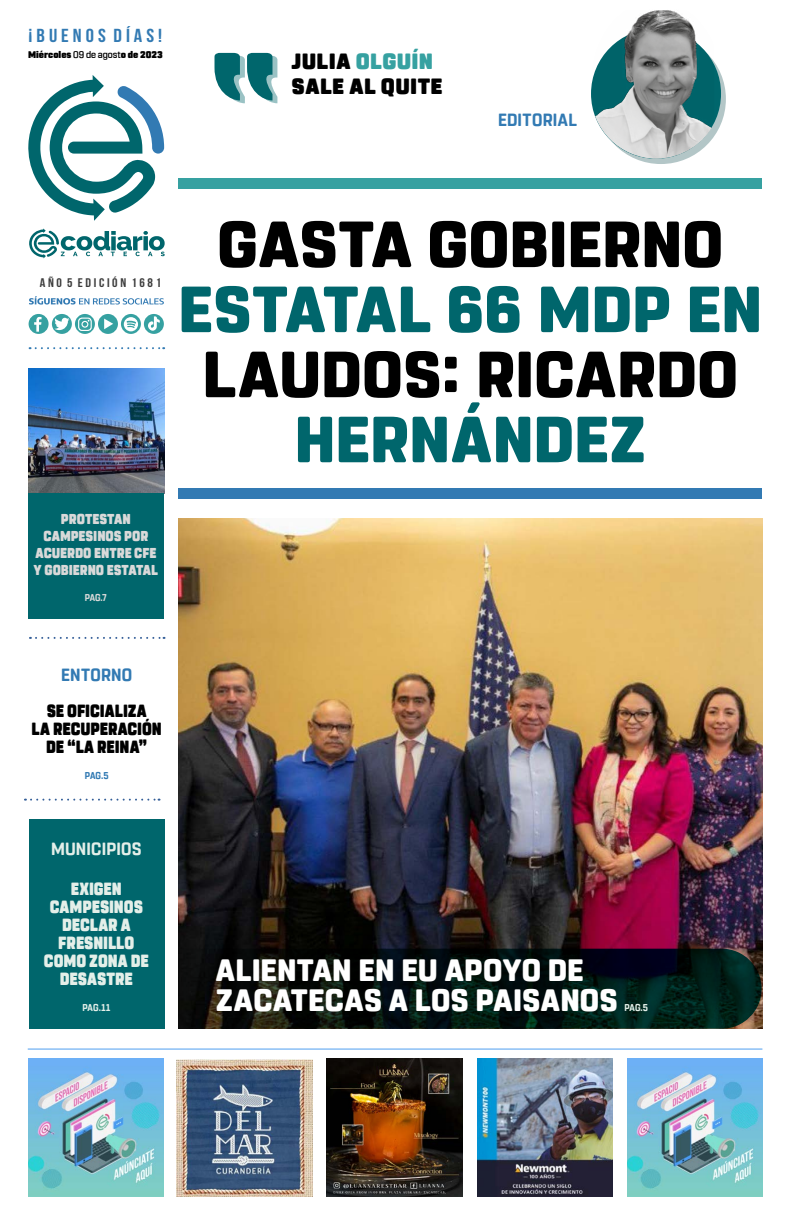
<style>
.page{position:relative;width:791px;height:1225px;background:#fff}
.page>*{position:absolute;margin:0;border:0;box-sizing:border-box;transform-origin:0 0}
.t1{font:800 64.9px "Rohn Rounded";letter-spacing:.005em;color:#000}
.t2{font:800 64.9px "Rohn Rounded";color:#00666c}
.t3{font:800 30.8px/30px "Rohn Rounded";letter-spacing:.01em;color:#fff}
.t4{font:900 22px/25px "Rohn Rounded";letter-spacing:.02em;color:#000}
.t5{font:18.8px "Bebas Neue";color:#327ab3;scale:1.1 1}
.t6{font:900 17.6px/18px "Rohn Rounded";letter-spacing:-.005em;color:#e4efe9;text-align:center;scale:.87 1}
.t7{font:900 17.6px/18px "Rohn Rounded";letter-spacing:-.005em;color:#000;text-align:center;scale:.87 1}
.t8{font:700 17.6px "Rohn Rounded";letter-spacing:.02em;color:#327ab3;scale:.95 1}
.t9{font:700 17.6px "Rohn Rounded";letter-spacing:.01em;color:#e4efe9;scale:.95 1}
.t10{font:900 14.3px/17px "Rohn Rounded";color:#d9d9d9;text-align:center;scale:.9 1}
.t11{font:12.5px "Bebas Neue";color:#3d3d3d;scale:1.1 1}
.t12{font:700 9.9px "Rohn Rounded";letter-spacing:.01em;color:#e4efe9;scale:.91 1}
.t13{font:700 9.9px "Rohn Rounded";color:#d9d9d9;scale:.9 1}
.t14{font:700 9.9px "Rohn Rounded";color:#327ab3;scale:.91 1}
.t15{font:900 9.6px "Rohn Rounded";color:#000}
.s1{font-weight:500}
.s2{color:#36a1a1}
</style>
<div class="page">
<img style="left:28px;top:368px;width:136px;height:125px">
<div style="left:28px;top:493px;width:136px;height:125px;background:#00666c"></div>
<div style="left:29px;top:819px;width:136px;height:209px;background:#00666c"></div>
<svg style="left:596px;top:34px;width:130px;height:130px"></svg>
<hr style="left:28px;top:1048px;width:734px;height:1px;background:#4f9ef0">
<img style="left:477px;top:1058px;width:136px;height:138px">
<img style="left:28px;top:1058px;width:135px;height:138px">
<img style="left:628px;top:1058px;width:135px;height:138px">
<img style="left:327px;top:1058px;width:136px;height:138px">
<img style="left:177px;top:1059px;width:135px;height:137px">
<svg style="left:29px;top:228px;width:136px;height:30px"></svg>
<svg style="left:28px;top:75px;width:136px;height:146px"></svg>
<div style="left:179px;top:178px;width:583px;height:10px;background:#36a1a1"></div>
<svg style="left:29px;top:296px;width:135px;height:8px"></svg>
<svg style="left:30px;top:347px;width:134px;height:2px"></svg>
<div style="left:29px;top:314px;width:20px;height:20px;background:#36a1a1;border-radius:50%"></div>
<svg style="left:34px;top:317px;width:8px;height:15px"></svg>
<svg style="left:52px;top:314px;width:20px;height:20px"></svg>
<svg style="left:54px;top:318px;width:15px;height:12px"></svg>
<svg style="left:75px;top:314px;width:20px;height:20px"></svg>
<svg style="left:78px;top:317px;width:14px;height:14px"></svg>
<div style="left:98px;top:314px;width:20px;height:20px;background:#36a1a1;border-radius:50%"></div>
<svg style="left:121px;top:314px;width:20px;height:20px"></svg>
<div style="left:144px;top:314px;width:20px;height:20px;background:#36a1a1;border-radius:50%"></div>
<svg style="left:104px;top:318px;width:9px;height:11px"></svg>
<svg style="left:124px;top:317px;width:14px;height:14px"></svg>
<svg style="left:148px;top:316px;width:12px;height:15px"></svg>
<svg style="left:214px;top:53px;width:63px;height:50px"></svg>
<img style="left:591px;top:10px;width:123px;height:148px">
<svg style="left:30px;top:637px;width:135px;height:2px"></svg>
<svg style="left:25px;top:798px;width:135px;height:2px"></svg>
<img style="left:179px;top:518px;width:583px;height:510px">
<div style="left:179px;top:488px;width:583px;height:10px;background:#327ab3"></div>
<svg style="left:178px;top:948px;width:583px;height:80px;background:#061311"></svg>
<h3 class="t5" style="left:29px;top:26px;width:123px">¡ B U E N O S D Í A S !</h3>
<p class="t15" style="left:28px;top:49px;width:136px">Miércoles <span class="s1">09 de agost</span>o de 2023</p>
<h3 class="t4" style="left:292px;top:49px;width:152px">JULIA <span class="s2">OLGUÍN<br></span>SALE AL QUITE</h3>
<p class="t8" style="left:498px;top:110px;width:84px">EDITORIAL</p>
<p class="t11" style="left:40px;top:276px;width:112px">A Ñ O 5 E D I C I Ó N 1 6 8 1</p>
<p class="t10" style="left:34px;top:510px;width:140px">PROTESTAN<br>CAMPESINOS POR<br>ACUERDO ENTRE CFE<br>Y GOBIERNO ESTATAL</p>
<p class="t13" style="left:85px;top:591px;width:26px">PAG.7</p>
<h1 class="t1" style="left:217px;top:207px;width:507px">GASTA GOBIERNO</h1>
<h1 class="t2" style="left:178px;top:272px;width:586px">ESTATAL 66 MDP EN</h1>
<h1 class="t1" style="left:202px;top:337px;width:537px">LAUDOS: RICARDO</h1>
<h1 class="t2" style="left:294px;top:402px;width:353px">HERNÁNDEZ</h1>
<p class="t8" style="left:61px;top:665px;width:76px">ENTORNO</p>
<p class="t7" style="left:32px;top:701px;width:151px">SE OFICIALIZA<br>LA RECUPERACIÓN<br>DE “LA REINA”</p>
<p class="t14" style="left:85px;top:769px;width:28px">PAG.5</p>
<p class="t9" style="left:51px;top:838px;width:97px">MUNICIPIOS</p>
<p class="t6" style="left:44px;top:879px;width:122px">EXIGEN<br>CAMPESINOS<br>DECLAR A<br>FRESNILLO<br>COMO ZONA DE<br>DESASTRE</p>
<p class="t12" style="left:82px;top:1001px;width:32px">PAG.11</p>
<h2 class="t3" style="left:216px;top:955px;width:403px">ALIENTAN EN EU APOYO DE<br>ZACATECAS A LOS PAISANOS</h2>
<p class="t12" style="left:624px;top:1001px;width:28px">PAG.5</p>
</div>
